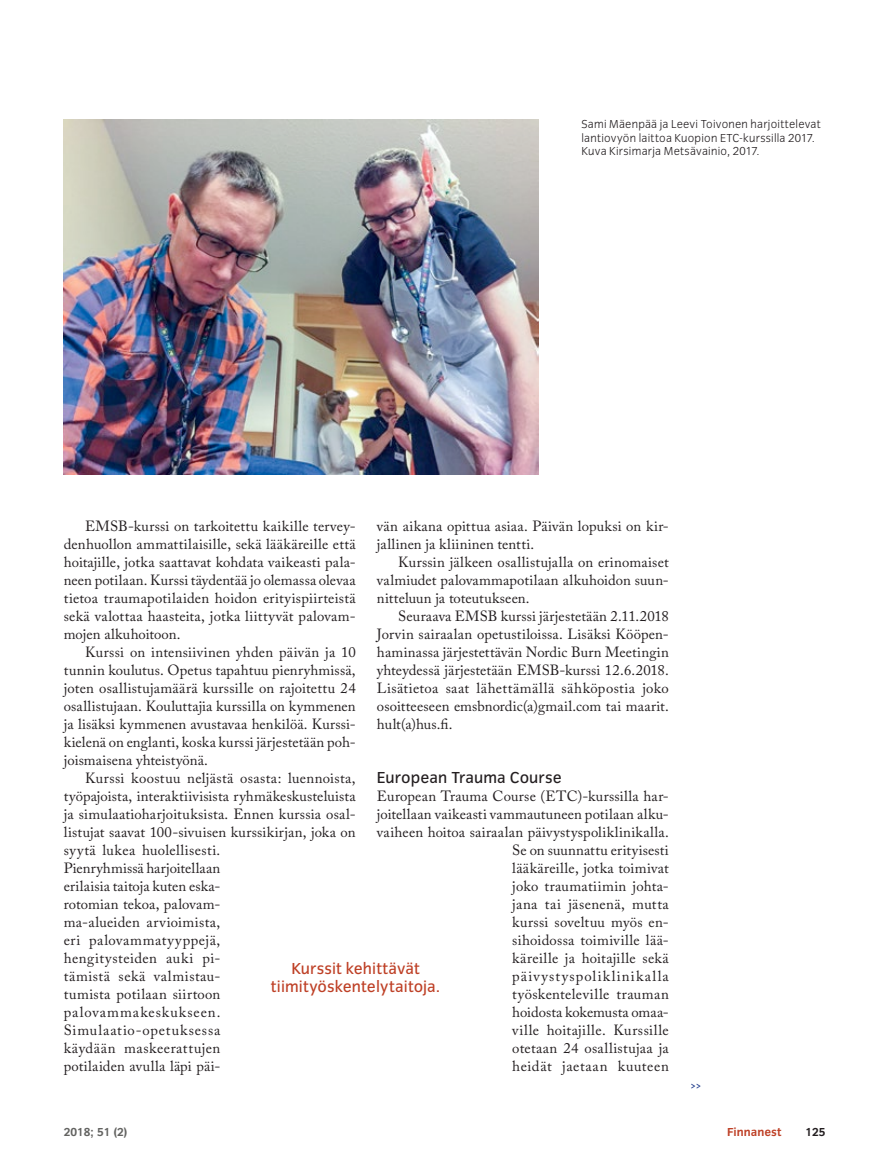
<style>
.page{position:relative;width:885px;height:1174px;background:#fff}
.page>*{position:absolute;margin:0;border:0;box-sizing:border-box;transform-origin:0 0}
.t1{font:16.5px/18px "Congress Sans";letter-spacing:.005em;color:#be4026;text-align:center}
.t2{font:16.5px "Congress Sans";letter-spacing:.005em;color:#231e20}
.t3{font:14.7px/18px "Adobe Caslon Pro";letter-spacing:.02em;color:#231e20;text-align:justify}
.t4{font:300 12px/13.5px "Congress Sans";letter-spacing:.02em;color:#231e20}
.t5{font:700 12px "Congress Sans";color:#636361}
.t6{font:700 12px "Congress Sans";color:#be4026}
.t7{font:700 12px "Congress Sans";color:#231e20}
.t8{font:700 12px "Adobe Caslon Pro";color:#24408e}
</style>
<div class="page">
<img style="left:64px;top:119px;width:474px;height:356px">
<p class="t4" style="left:581px;top:118px;width:241px">Sami Mäenpää ja Leevi Toivonen harjoittelevat lantiovyön laittoa Kuopion ETC-kurssilla 2017.<br>Kuva Kirsimarja Metsävainio, 2017.</p>
<p class="t3" style="left:64px;top:517px;width:293px;text-indent:21px">EMSB-kurssi on tarkoitettu kaikille tervey&shy;denhuollon ammattilaisille, sekä lääkäreille että hoitajille, jotka saattavat kohdata vaikeasti pala&shy;neen potilaan. Kurssi täydentää jo olemassa olevaa tietoa traumapotilaiden hoidon erityispiirteistä sekä valottaa haasteita, jotka liittyvät palovam&shy;mojen alkuhoitoon.</p>
<p class="t3" style="left:64px;top:643px;width:293px;text-indent:21px">Kurssi on intensiivinen yhden päivän ja 10 tunnin koulutus. Opetus tapahtuu pienryhmissä, joten osallistujamäärä kurssille on rajoitettu 24 osallistujaan. Kouluttajia kurssilla on kymmenen ja lisäksi kymmenen avustavaa henkilöä. Kurssi&shy;kielenä on englanti, koska kurssi järjestetään poh&shy;joismaisena yhteistyönä.</p>
<p class="t3" style="left:64px;top:769px;width:293px;text-align:left;text-indent:21px">Kurssi koostuu neljästä osasta: luennoista, työpajoista, interaktiivisista ryhmäkeskusteluista ja simulaatioharjoituksista. Ennen kurssia osal&shy;listujat saavat 100-sivuisen kurssikirjan, joka on syytä lukea huolellisesti.<br>Pienryhmissä harjoitellaan<br>erilaisia taitoja kuten eska-<br>rotomian tekoa, palovam-<br>ma-alueiden arvioimista,<br>eri palovammatyyppejä,<br>hengitysteiden auki pi-<br>tämistä sekä valmistau-<br>tumista potilaan siirtoon palovammakeskukseen.<br>Simulaatio-opetuksessa<br>käydään maskeerattujen<br>potilaiden avulla läpi päi-</p>
<p class="t3" style="left:377px;top:517px;width:293px">vän aikana opittua asiaa. Päivän lopuksi on kir&shy;jallinen ja kliininen tentti.</p>
<p class="t3" style="left:377px;top:553px;width:293px;text-indent:21px">Kurssin jälkeen osallistujalla on erinomaiset valmiudet palovammapotilaan alkuhoidon suun&shy;nitteluun ja toteutukseen.</p>
<p class="t3" style="left:377px;top:607px;width:293px;text-indent:21px">Seuraava EMSB kurssi järjestetään 2.11.2018<br>Jorvin sairaalan opetustiloissa. Lisäksi Kööpen&shy;haminassa järjestettävän Nordic Burn Meetingin yhteydessä järjestetään EMSB-kurssi 12.6.2018.<br>Lisätietoa saat lähettämällä sähköpostia joko osoitteeseen emsbnordic(a)gmail.com tai maarit. hult(a)hus.fi.</p>
<p class="t2" style="left:377px;top:768px;width:186px">European Trauma Course</p>
<p class="t3" style="left:377px;top:787px;width:293px;text-align:right">European Trauma Course (ETC)-kurssilla har&shy;joitellaan vaikeasti vammautuneen potilaan alku&shy;vaiheen hoitoa sairaalan päivystyspoliklinikalla.<br>Se on suunnattu erityisesti<br>lääkäreille, jotka toimivat<br>joko traumatiimin johta-<br>jana tai jäsenenä, mutta<br>kurssi soveltuu myö s en-<br>sihoidossa toimiville lää-<br>käreille ja hoitajille sekä päivystyspoliklinikalla<br>työ skenteleville trauman<br>hoidosta kokemusta omaa-<br>ville hoitajille. Kurssille<br>otetaan 24 osallistujaa ja<br>heidät jaetaan kuuteen</p>
<p class="t1" style="left:271px;top:959px;width:171px">Kurssit kehittävät tiimityöskentelytaitoja.</p>
<p class="t8" style="left:690px;top:1078px;width:13px">&gt;&gt;</p>
<p class="t5" style="left:64px;top:1125px;width:65px">2018; 51 (2)</p>
<p class="t6" style="left:727px;top:1125px;width:56px">Finnanest</p>
<p class="t7" style="left:805px;top:1125px;width:22px">125</p>
</div>
